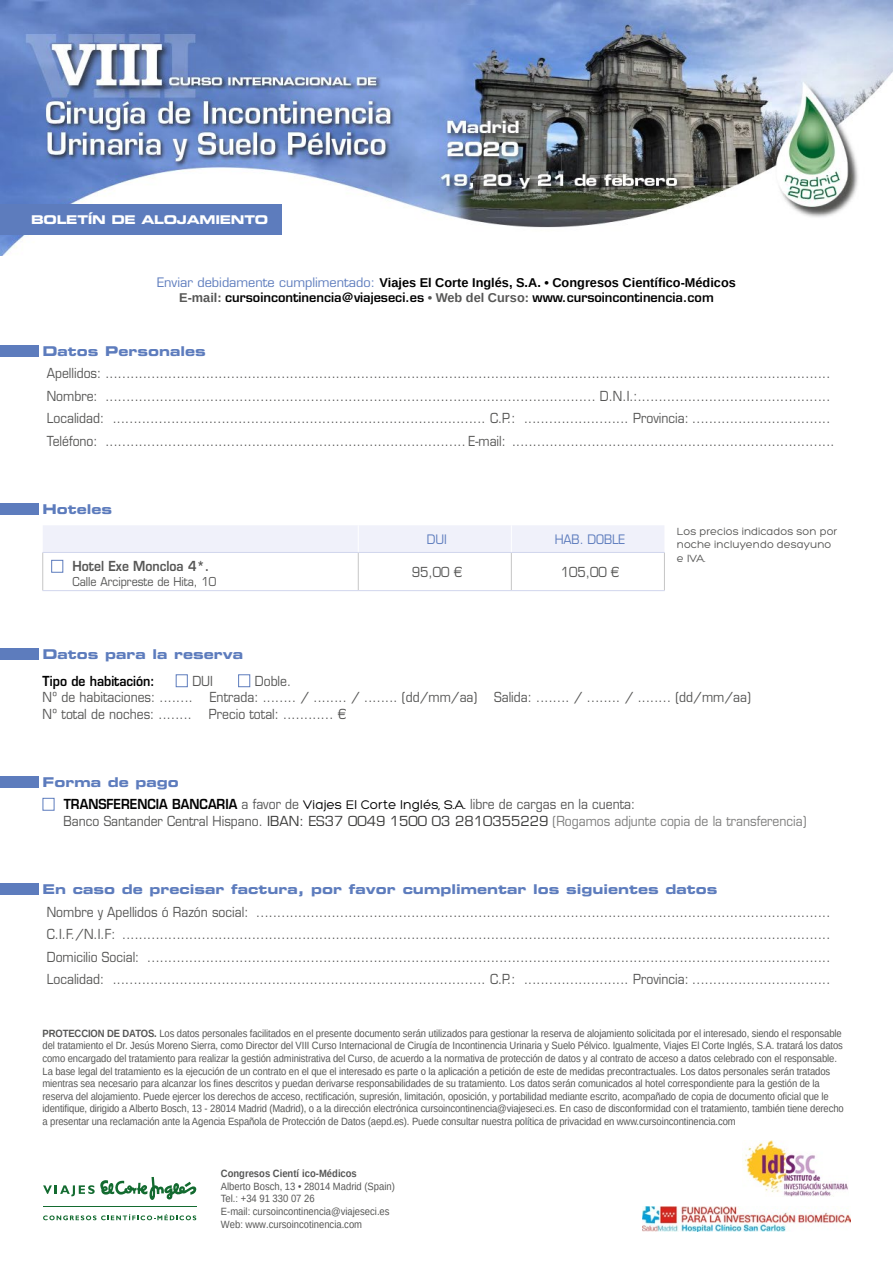
<style>
.page{position:relative;width:893px;height:1263px;background:#fff}
.page>*{position:absolute;margin:0;border:0;box-sizing:border-box;transform-origin:0 0}
.t1{font:13.5px/22.5px "Eurostile LT Std";color:#575756;scale:.9 1}
.t2{font:13.5px "Eurostile LT Std Bold Ex 2";color:#5d7cbd}
.t3{font:600 13.5px "Eurostile LT Std";color:#575756;scale:.9 1}
.t4{font:600 13.5px "Eurostile LT Std";color:#000;scale:.9 1}
.t5{font:700 12.75px "Arimo";color:#000}
.t6{font:600 12.75px "Eurostile LT Std";color:#000}
.t7{font:12.75px "Eurostile LT Std";letter-spacing:-.01em;color:#5d7cbd;scale:.93 1}
.t8{font:12px "Eurostile LT Std";color:#575756;scale:.9 1}
.t9{font:12px "Eurostile LT Std Bold Ex 2";letter-spacing:-.02em;color:#fff}
.t10{font:11.25px/13.5px "Hero";color:#575756}
.t11{font:10.5px/12.6px "Arimo";letter-spacing:-.01em;color:#575756;scale:.9 1}
.t12{font:700 10.5px "Arimo";color:#575756;scale:.9 1}
.s1{font-family:"Eurostile LT Std";font-weight:400;color:#5d7cbd}
.s2{font-family:"Arimo";font-weight:700;color:#575756}
.s3{font-weight:600;color:#000}
.s4{font-family:"Hero";color:#000}
.s5{color:#3c3c3b}
.s6{color:#7e7e7d}
.s7{font-weight:700}
</style>
<div class="page">
<div style="left:0;top:345px;width:38px;height:11px;background:#5d7cbd"></div>
<div style="left:43px;top:798px;width:12px;height:13px;border:1px solid #5d7cbd"></div>
<div style="left:0;top:776px;width:38px;height:11px;background:#5d7cbd"></div>
<div style="left:0;top:883px;width:38px;height:11px;background:#5d7cbd"></div>
<div style="left:176px;top:674px;width:12px;height:13px;border:1px solid #5d7cbd"></div>
<div style="left:238px;top:674px;width:12px;height:13px;border:1px solid #5d7cbd"></div>
<div style="left:0;top:648px;width:38px;height:11px;background:#5d7cbd"></div>
<hr style="left:511px;top:553px;width:1px;height:37px;background:#c6c6c6">
<hr style="left:664px;top:553px;width:1px;height:37px;background:#c6c6c6">
<hr style="left:42px;top:553px;width:1px;height:37px;background:#c6c6c6">
<hr style="left:358px;top:553px;width:1px;height:37px;background:#c6c6c6">
<div style="left:43px;top:525px;width:621px;height:27px;background:#f0f1fa"></div>
<hr style="left:43px;top:552px;width:315px;height:1px;background:#d1d6ed">
<hr style="left:43px;top:590px;width:315px;height:1px;background:#d1d6ed">
<hr style="left:358px;top:552px;width:153px;height:1px;background:#d1d6ed">
<hr style="left:358px;top:590px;width:153px;height:1px;background:#d1d6ed">
<hr style="left:511px;top:552px;width:154px;height:1px;background:#d1d6ed">
<hr style="left:511px;top:590px;width:154px;height:1px;background:#d1d6ed">
<div style="left:51px;top:560px;width:12px;height:13px;border:1px solid #5d7cbd"></div>
<div style="left:0;top:503px;width:38px;height:11px;background:#5d7cbd"></div>
<svg style="left:43px;top:1177px;width:154px;height:23px"></svg>
<hr style="left:43px;top:1206px;width:153px;height:1px;background:#136b30">
<svg style="left:43px;top:1214px;width:153px;height:6px"></svg>
<img style="left:0;top:0;width:893px;height:255px">
<div style="left:0;top:204px;width:281px;height:31px;background:#5d7cbd"></div>
<img style="left:642px;top:1206px;width:208px;height:25px">
<img style="left:742px;top:1140px;width:106px;height:56px">
<p class="t9" style="left:31px;top:211px;width:239px">BOLETÍN DE ALOJAMIENTO</p>
<p class="t5" style="left:157px;top:274px;width:580px"><span class="s1">Enviar debidamente cumplimentado:</span> Viajes El Corte Inglés, S.A. • Congresos Científico-Médicos</p>
<p class="t6" style="left:179px;top:290px;width:536px"><span class="s2">E-mail:</span> cursoincontinencia@viajeseci.es <span class="s2">• Web del Curso:</span> www.cursoincontinencia.com</p>
<p class="t2" style="left:43px;top:341px;width:165px">Datos Personales</p>
<p class="t1" style="left:47px;top:362px;width:877px">Apellidos: .............................................................................................................................................................................<br>Nombre: ..................................................................................................................... D.N.I.:..............................................<br>Localidad: ......................................................................................... C.P.: ......................... Provincia: .................................<br>Teléfono: ...................................................................................... E-mail: .............................................................................</p>
<p class="t2" style="left:43px;top:500px;width:71px">Hoteles</p>
<p class="t3" style="left:73px;top:558px;width:154px">Hotel Exe Moncloa 4*.</p>
<p class="t8" style="left:73px;top:574px;width:161px">Calle Arcipreste de Hita, 10</p>
<p class="t7" style="left:427px;top:531px;width:23px">DUI</p>
<p class="t7" style="left:555px;top:531px;width:77px">HAB. DOBLE</p>
<p class="t1" style="left:412px;top:560px;width:57px">95,00 €</p>
<p class="t1" style="left:561px;top:560px;width:67px">105,00 €</p>
<p class="t10" style="left:677px;top:524px;width:162px">Los precios indicados son por noche incluyendo desayuno e IVA.</p>
<p class="t2" style="left:43px;top:644px;width:202px">Datos para la reserva</p>
<p class="t4" style="left:43px;top:672px;width:126px">Tipo de habitación:</p>
<p class="t1" style="left:192px;top:669px;width:24px">DUI</p>
<p class="t1" style="left:43px;top:672px;width:788px;line-height:16.5px;text-indent:212px">Doble.<br>Nº de habitaciones: ........ Entrada: ........ / ........ / ........ (dd/mm/aa) Salida: ........ / ........ / ........ (dd/mm/aa)<br>Nº total de noches: ........ Precio total: ............ €</p>
<p class="t2" style="left:43px;top:772px;width:138px">Forma de pago</p>
<p class="t1" style="left:64px;top:796px;width:827px;line-height:16.5px"><span class="s3">TRANSFERENCIA BANCARIA</span> a favor de <span class="s4">Viajes El Corte Inglés, S.A.</span> libre de cargas en la cuenta:<br>Banco Santander Central Hispano. <span class="s5">IBAN: ES37 0049 1500 03 2810355229</span> <span class="s6">(Rogamos adjunte copia de la transferencia)</span></p>
<p class="t2" style="left:43px;top:880px;width:676px">En caso de precisar factura, por favor cumplimentar los siguientes datos</p>
<p class="t1" style="left:47px;top:900px;width:872px;text-align:justify">Nombre y Apellidos ó Razón social: .........................................................................................................................................<br>C.I.F./N.I.F: .........................................................................................................................................................................<br>Domicilio Social: ...................................................................................................................................................................<br>Localidad: ......................................................................................... C.P.: ......................... Provincia: .................................</p>
<p class="t11" style="left:43px;top:1027px;width:892px"><span class="s7">PROTECCION DE DATOS.</span> Los datos personales facilitados en el presente documento serán utilizados para gestionar la reserva de alojamiento solicitada por el interesado, siendo el responsable del tratamiento el Dr. Jesús Moreno Sierra, como Director del VIII Curso Internacional de Cirugía de Incontinencia Urinaria y Suelo Pélvico. Igualmente, Viajes El Corte Inglés, S.A. tratará los datos como encargado del tratamiento para realizar la gestión administrativa del Curso, de acuerdo a la normativa de protección de datos y al contrato de acceso a datos celebrado con el responsable.<br>La base legal del tratamiento es la ejecución de un contrato en el que el interesado es parte o la aplicación a petición de este de medidas precontractuales. Los datos personales serán tratados mientras sea necesario para alcanzar los fines descritos y puedan derivarse responsabilidades de su tratamiento. Los datos serán comunicados al hotel correspondiente para la gestión de la reserva del alojamiento. Puede ejercer los derechos de acceso, rectificación, supresión, limitación, oposición, y portabilidad mediante escrito, acompañado de copia de documento oficial que le identifique, dirigido a Alberto Bosch, 13 - 28014 Madrid (Madrid), o a la dirección electrónica cursoincontinencia@viajeseci.es. En caso de disconformidad con el tratamiento, también tiene derecho a presentar una reclamación ante la Agencia Española de Protección de Datos (aepd.es). Puede consultar nuestra política de privacidad en www.cursoincontinencia.com</p>
<p class="t12" style="left:221px;top:1166px;width:153px">Congresos Cientí ico-Médicos</p>
<p class="t11" style="left:221px;top:1180px;width:195px">Alberto Bosch, 13 • 28014 Madrid (Spain)<br>Tel.: +34 91 330 07 26<br>E-mail: cursoincontinencia@viajeseci.es Web: www.cursoincotinencia.com</p>
</div>
